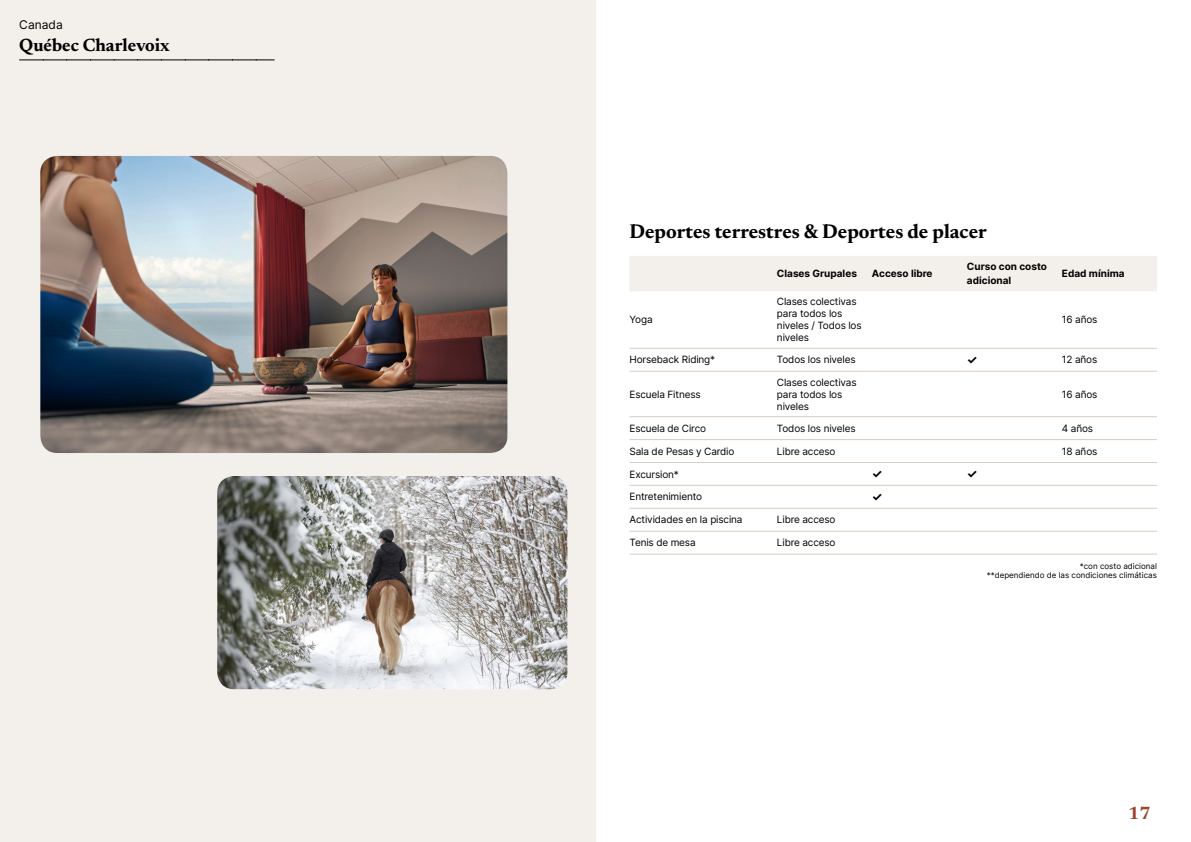
<style>
.page{position:relative;width:1191px;height:842px;background:#fff}
.page>*{position:absolute;margin:0;border:0;box-sizing:border-box;transform-origin:0 0}
.t1{font:700 20px "Newsreader 24 pt";color:#000}
.t2{font:700 18px "Newsreader 24 pt";color:#000}
.t3{font:700 18px "Newsreader 24 pt";color:#9d432c}
.t4{font:12px "Inter";color:#000}
.t5{font:700 12px "Inter";color:#000}
.t6{font:10px/12px "Inter";letter-spacing:-.015em;color:#000}
.t7{font:700 10px/14px "Inter";color:#000}
.t8{font:8px/9.6px "Inter";color:#000;text-align:right}
</style>
<div class="page">
<div style="left:0;top:0;width:595px;height:842px;background:#f3f0ec"></div>
<img style="left:40px;top:156px;width:467px;height:297px">
<img style="left:217px;top:476px;width:350px;height:213px">
<svg style="left:20px;top:60px;width:254px;height:1px"></svg>
<div style="left:630px;top:256px;width:527px;height:35px;background:#f3f0ec"></div>
<hr style="left:629px;top:348px;width:148px;height:1px;background:#d7cdc1">
<hr style="left:777px;top:348px;width:95px;height:1px;background:#d7cdc1">
<hr style="left:872px;top:348px;width:95px;height:1px;background:#d7cdc1">
<hr style="left:967px;top:348px;width:95px;height:1px;background:#d7cdc1">
<hr style="left:1062px;top:348px;width:95px;height:1px;background:#d7cdc1">
<hr style="left:629px;top:371px;width:148px;height:1px;background:#d7cdc1">
<hr style="left:777px;top:371px;width:95px;height:1px;background:#d7cdc1">
<hr style="left:872px;top:371px;width:95px;height:1px;background:#d7cdc1">
<hr style="left:967px;top:371px;width:95px;height:1px;background:#d7cdc1">
<hr style="left:1062px;top:371px;width:95px;height:1px;background:#d7cdc1">
<hr style="left:629px;top:416px;width:148px;height:1px;background:#d7cdc1">
<hr style="left:777px;top:416px;width:95px;height:1px;background:#d7cdc1">
<hr style="left:872px;top:416px;width:95px;height:1px;background:#d7cdc1">
<hr style="left:967px;top:416px;width:95px;height:1px;background:#d7cdc1">
<hr style="left:1062px;top:416px;width:95px;height:1px;background:#d7cdc1">
<hr style="left:629px;top:439px;width:148px;height:1px;background:#d7cdc1">
<hr style="left:777px;top:439px;width:95px;height:1px;background:#d7cdc1">
<hr style="left:872px;top:439px;width:95px;height:1px;background:#d7cdc1">
<hr style="left:967px;top:439px;width:95px;height:1px;background:#d7cdc1">
<hr style="left:1062px;top:439px;width:95px;height:1px;background:#d7cdc1">
<hr style="left:629px;top:462px;width:148px;height:1px;background:#d7cdc1">
<hr style="left:777px;top:462px;width:95px;height:1px;background:#d7cdc1">
<hr style="left:872px;top:462px;width:95px;height:1px;background:#d7cdc1">
<hr style="left:967px;top:462px;width:95px;height:1px;background:#d7cdc1">
<hr style="left:1062px;top:462px;width:95px;height:1px;background:#d7cdc1">
<hr style="left:629px;top:485px;width:148px;height:1px;background:#d7cdc1">
<hr style="left:777px;top:485px;width:95px;height:1px;background:#d7cdc1">
<hr style="left:872px;top:485px;width:95px;height:1px;background:#d7cdc1">
<hr style="left:967px;top:485px;width:95px;height:1px;background:#d7cdc1">
<hr style="left:1062px;top:485px;width:95px;height:1px;background:#d7cdc1">
<hr style="left:629px;top:508px;width:148px;height:1px;background:#d7cdc1">
<hr style="left:777px;top:508px;width:95px;height:1px;background:#d7cdc1">
<hr style="left:872px;top:508px;width:95px;height:1px;background:#d7cdc1">
<hr style="left:967px;top:508px;width:95px;height:1px;background:#d7cdc1">
<hr style="left:1062px;top:508px;width:95px;height:1px;background:#d7cdc1">
<hr style="left:629px;top:531px;width:148px;height:1px;background:#d7cdc1">
<hr style="left:777px;top:531px;width:95px;height:1px;background:#d7cdc1">
<hr style="left:872px;top:531px;width:95px;height:1px;background:#d7cdc1">
<hr style="left:967px;top:531px;width:95px;height:1px;background:#d7cdc1">
<hr style="left:1062px;top:531px;width:95px;height:1px;background:#d7cdc1">
<hr style="left:629px;top:554px;width:148px;height:1px;background:#d7cdc1">
<hr style="left:777px;top:554px;width:95px;height:1px;background:#d7cdc1">
<hr style="left:872px;top:554px;width:95px;height:1px;background:#d7cdc1">
<hr style="left:967px;top:554px;width:95px;height:1px;background:#d7cdc1">
<hr style="left:1062px;top:554px;width:95px;height:1px;background:#d7cdc1">
<p class="t4" style="left:19px;top:15px;width:45px">Canada</p>
<h2 class="t2" style="left:19px;top:32px;width:152px">Québec Charlevoix</h2>
<h1 class="t1" style="left:629px;top:217px;width:359px">Deportes terrestres &amp; Deportes de placer</h1>
<p class="t7" style="left:777px;top:266px;width:81px">Clases Grupales</p>
<p class="t7" style="left:872px;top:266px;width:62px">Acceso libre</p>
<p class="t7" style="left:967px;top:259px;width:82px">Curso con costo adicional</p>
<p class="t7" style="left:1062px;top:266px;width:64px">Edad mínima</p>
<p class="t6" style="left:629px;top:313px;width:25px">Yoga</p>
<p class="t6" style="left:777px;top:295px;width:86px">Clases colectivas para todos los niveles / Todos los niveles</p>
<p class="t6" style="left:1062px;top:313px;width:37px">16 años</p>
<p class="t6" style="left:629px;top:354px;width:87px">Horseback Riding*</p>
<p class="t6" style="left:777px;top:354px;width:80px">Todos los niveles</p>
<p class="t5" style="left:967px;top:351px;width:12px">✓</p>
<p class="t6" style="left:1062px;top:354px;width:37px">12 años</p>
<p class="t6" style="left:629px;top:388px;width:73px">Escuela Fitness</p>
<p class="t6" style="left:777px;top:376px;width:81px">Clases colectivas para todos los niveles</p>
<p class="t6" style="left:1062px;top:388px;width:37px">16 años</p>
<p class="t6" style="left:629px;top:422px;width:78px">Escuela de Circo</p>
<p class="t6" style="left:777px;top:422px;width:80px">Todos los niveles</p>
<p class="t6" style="left:1062px;top:422px;width:33px">4 años</p>
<p class="t6" style="left:629px;top:445px;width:106px">Sala de Pesas y Cardio</p>
<p class="t6" style="left:777px;top:445px;width:60px">Libre acceso</p>
<p class="t6" style="left:1062px;top:445px;width:37px">18 años</p>
<p class="t6" style="left:629px;top:468px;width:51px">Excursion*</p>
<p class="t5" style="left:872px;top:465px;width:12px">✓</p>
<p class="t5" style="left:967px;top:465px;width:12px">✓</p>
<p class="t6" style="left:629px;top:491px;width:74px">Entretenimiento</p>
<p class="t5" style="left:872px;top:488px;width:12px">✓</p>
<p class="t6" style="left:629px;top:513px;width:115px">Actividades en la piscina</p>
<p class="t6" style="left:777px;top:513px;width:60px">Libre acceso</p>
<p class="t6" style="left:629px;top:536px;width:68px">Tenis de mesa</p>
<p class="t6" style="left:777px;top:536px;width:60px">Libre acceso</p>
<p class="t8" style="left:986px;top:561px;width:172px">*con costo adicional<br>**dependiendo de las condiciones climáticas</p>
<h2 class="t3" style="left:1128px;top:800px;width:24px">17</h2>
</div>
